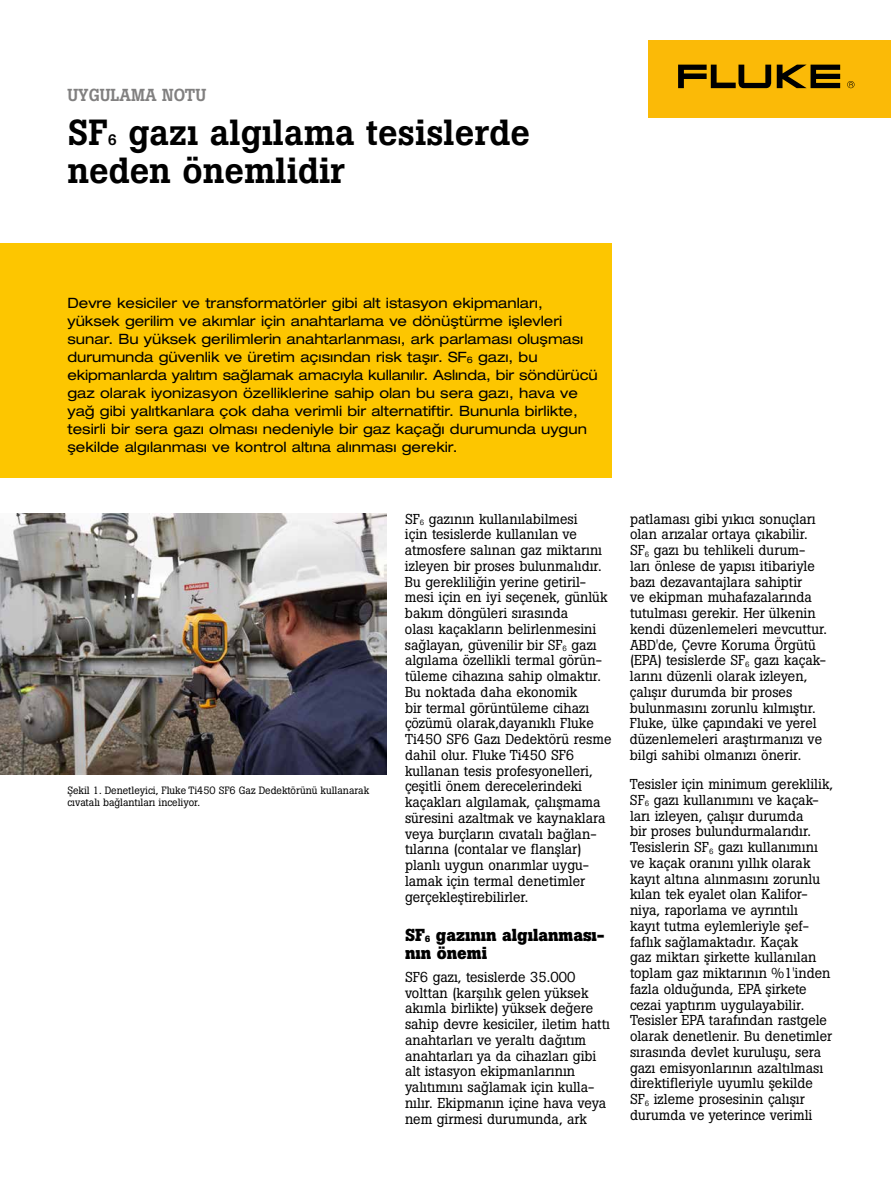
<style>
.page{position:relative;width:891px;height:1188px;background:#fff}
.page>*{position:absolute;margin:0;border:0;box-sizing:border-box;transform-origin:0 0}
.t1{font:500 36px/37.5px "Boton Pro";color:#000}
.t2{font:700 17.25px/18.8px "Boton Pro";color:#000}
.t3{font:500 17.25px "Boton Pro";color:#818080}
.t4{font:500 15px "Boton Pro";color:#000}
.t5{font:14.25px/15.8px "Boton Pro";color:#000}
.t6{font:expanded 14.25px/18px "Helvetica Neue LT Pro";color:#000}
.t7{font:10.5px/12.6px "Boton Pro";color:#000}
</style>
<div class="page">
<img style="left:0;top:513px;width:387px;height:261px">
<div style="left:0;top:243px;width:612px;height:234px;background:#fdc600"></div>
<div style="left:648px;top:40px;width:243px;height:78px;background:#fbba07"></div>
<svg style="left:777px;top:65px;width:63px;height:23px"></svg>
<svg style="left:678px;top:65px;width:93px;height:23px"></svg>
<svg style="left:847px;top:81px;width:8px;height:7px"></svg>
<p class="t3" style="left:68px;top:84px;width:140px">UYGULAMA NOTU</p>
<h1 class="t1" style="left:68px;top:114px;width:42px">SF</h1>
<h1 class="t1" style="left:67px;top:114px;width:464px;text-indent:61px">gazı algılama tesislerde neden önemlidir</h1>
<p class="t4" style="left:108px;top:130px;width:11px">6</p>
<p class="t6" style="left:68px;top:293px;width:532px">Devre kesiciler ve transformatörler gibi alt istasyon ekipmanları, yüksek gerilim ve akımlar için anahtarlama ve dönüştürme işlevleri sunar. Bu yüksek gerilimlerin anahtarlanması, ark parlaması oluşması durumunda güvenlik ve üretim açısından risk taşır. SF<sub>6</sub> gazı, bu ekipmanlarda yalıtım sağlamak amacıyla kullanılır. Aslında, bir söndürücü gaz olarak iyonizasyon özelliklerine sahip olan bu sera gazı, hava ve yağ gibi yalıtkanlara çok daha verimli bir alternatiftir. Bununla birlikte, tesirli bir sera gazı olması nedeniyle bir gaz kaçağı durumunda uygun şekilde algılanması ve kontrol altına alınması gerekir.</p>
<p class="t7" style="left:68px;top:784px;width:303px">Şekil 1. Denetleyici, Fluke Ti450 SF6 Gaz Dedektörünü kullanarak cıvatalı bağlantıları inceliyor.</p>
<p class="t5" style="left:405px;top:511px;width:208px">SF<sub>6</sub> gazının kullanılabilmesi<br>için tesislerde kullanılan ve atmosfere salınan gaz miktarını izleyen bir proses bulunmalıdır.<br>Bu gerekliliğin yerine getiril&shy;mesi için en iyi seçenek, günlük bakım döngüleri sırasında<br>olası kaçakların belirlenmesini sağlayan, güvenilir bir SF<sub>6</sub> gazı algılama özellikli termal görün&shy;tüleme cihazına sahip olmaktır.<br>Bu noktada daha ekonomik<br>bir termal görüntüleme cihazı çözümü olarak,dayanıklı Fluke<br>Ti450 SF6 Gazı Dedektörü resme dahil olur. Fluke Ti450 SF6 kullanan tesis profesyonelleri, çeşitli önem derecelerindeki kaçakları algılamak, çalışmama süresini azaltmak ve kaynaklara veya burçların cıvatalı bağlan&shy;tılarına (contalar ve flanşlar) planlı uygun onarımlar uygu&shy;lamak için termal denetimler gerçekleştirebilirler.</p>
<p class="t2" style="left:405px;top:925px;width:201px">SF<sub>6</sub> gazının algılanması&shy;nın önemi</p>
<p class="t5" style="left:405px;top:969px;width:207px">SF6 gazı, tesislerde 35.000 volttan (karşılık gelen yüksek akımla birlikte) yüksek değere sahip devre kesiciler, iletim hattı anahtarları ve yeraltı dağıtım anahtarları ya da cihazları gibi alt istasyon ekipmanlarının yalıtımını sağlamak için kulla&shy;nılır. Ekipmanın içine hava veya nem girmesi durumunda, ark</p>
<p class="t5" style="left:630px;top:511px;width:199px">patlaması gibi yıkıcı sonuçları olan arızalar ortaya çıkabilir.<br>SF<sub>6</sub> gazı bu tehlikeli durum&shy;ları önlese de yapısı itibariyle bazı dezavantajlara sahiptir<br>ve ekipman muhafazalarında tutulması gerekir. Her ülkenin kendi düzenlemeleri mevcuttur.<br>ABD'de, Çevre Koruma Örgütü (EPA) tesislerde SF<sub>6</sub> gazı kaçak&shy;larını düzenli olarak izleyen, çalışır durumda bir proses bulunmasını zorunlu kılmıştır.<br>Fluke, ülke çapındaki ve yerel düzenlemeleri araştırmanızı ve bilgi sahibi olmanızı önerir.</p>
<p class="t5" style="left:630px;top:776px;width:205px">Tesisler için minimum gereklilik,<br>SF<sub>6</sub> gazı kullanımını ve kaçak&shy;ları izleyen, çalışır durumda<br>bir proses bulundurmalarıdır.<br>Tesislerin SF<sub>6</sub> gazı kullanımını ve kaçak oranını yıllık olarak kayıt altına alınmasını zorunlu kılan tek eyalet olan Kalifor&shy;niya, raporlama ve ayrıntılı<br>kayıt tutma eylemleriyle şef&shy;faflık sağlamaktadır. Kaçak<br>gaz miktarı şirkette kullanılan toplam gaz miktarının %1'inden fazla olduğunda, EPA şirkete cezai yaptırım uygulayabilir.<br>Tesisler EPA tarafından rastgele olarak denetlenir. Bu denetimler sırasında devlet kuruluşu, sera gazı emisyonlarının azaltılması direktifleriyle uyumlu şekilde<br>SF<sub>6</sub> izleme prosesinin çalışır durumda ve yeterince verimli</p>
</div>
